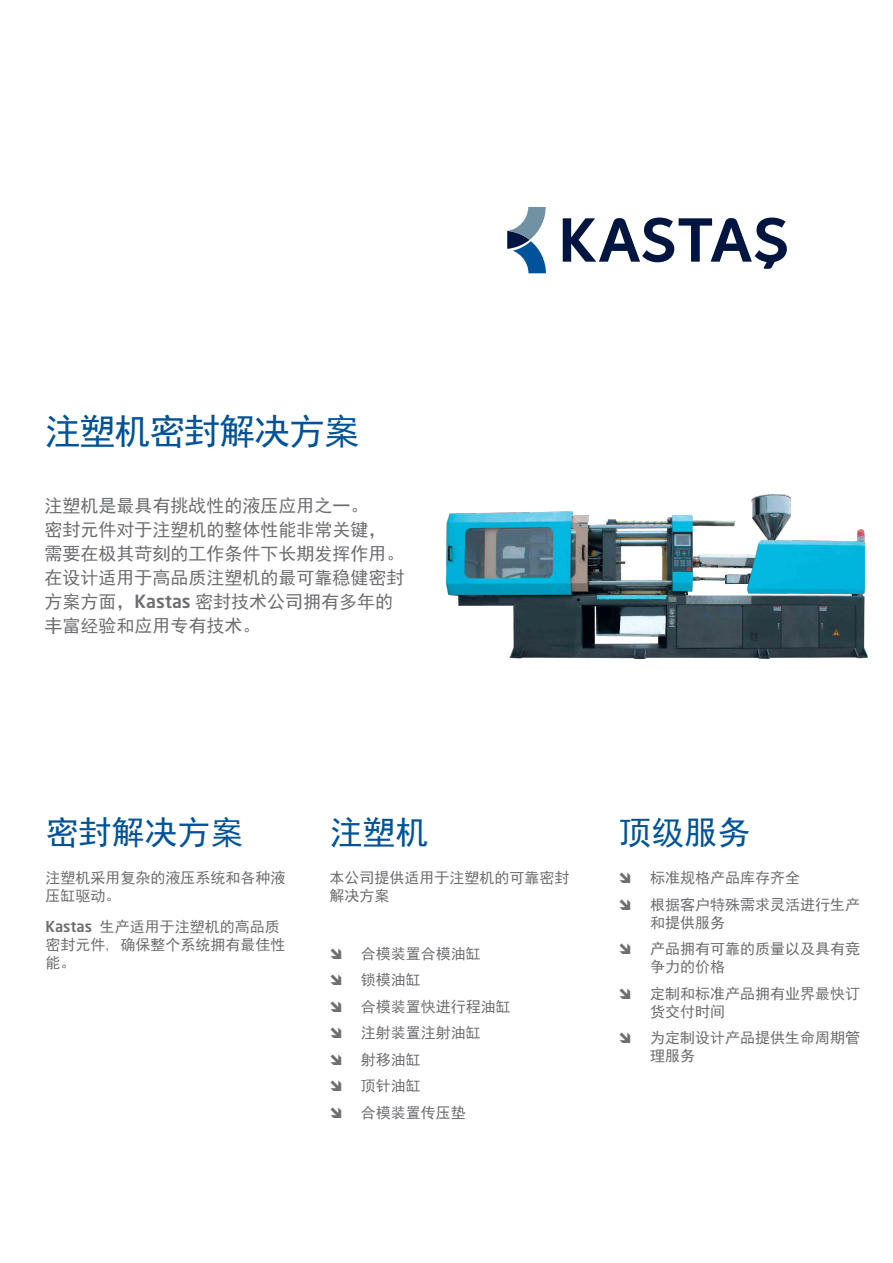
<style>
.page{position:relative;width:893px;height:1263px;background:#fff}
.page>*{position:absolute;margin:0;border:0;box-sizing:border-box;transform-origin:0 0}
.t1{font:36px "Sim Hei";letter-spacing:-.03em;color:#005399}
.t2{font:33px "Sim Hei";color:#005399}
.t3{font:18px/24px "Sim Hei";color:#6d6e71}
.t4{font:15px/26.5px "Sim Hei";color:#6d6e71}
.s1{font-family:"Neo Sans Medium tr Rev 02"}
</style>
<div class="page">
<img style="left:446px;top:495px;width:421px;height:163px">
<svg style="left:507px;top:207px;width:39px;height:66px"></svg>
<svg style="left:563px;top:218px;width:224px;height:51px"></svg>
<h1 class="t1" style="left:45px;top:413px;width:317px">注塑机密封解决方案</h1>
<p class="t3" style="left:45px;top:494px;width:361px">注塑机是最具有挑战性的液压应用之一。<br>密封元件对于注塑机的整体性能非常关键，需要在极其苛刻的工作条件下长期发挥作用。在设计适用于高品质注塑机的最可靠稳健密封方案方面，<span class="s1">Kastas</span> 密封技术公司拥有多年的丰富经验和应用专有技术。</p>
<h2 class="t2" style="left:45px;top:815px;width:200px">密封解决方案</h2>
<h2 class="t2" style="left:329px;top:815px;width:100px">注塑机</h2>
<h2 class="t2" style="left:618px;top:815px;width:133px">顶级服务</h2>
<p class="t4" style="left:45px;top:869px;width:241px;line-height:18px">注塑机采用复杂的液压系统和各种液压缸驱动。</p>
<p class="t4" style="left:45px;top:918px;width:241px;line-height:18px"><span class="s1">Kastas</span> 生产适用于注塑机的高品质密封元件, 确保整个系统拥有最佳性能。</p>
<p class="t4" style="left:650px;top:865px;width:211px">标准规格产品库存齐全<br>根据客户特殊需求灵活进行生产</p>
<p class="t4" style="left:650px;top:909px;width:211px">和提供服务<br>产品拥有可靠的质量以及具有竞</p>
<p class="t4" style="left:650px;top:954px;width:211px">争力的价格<br>定制和标准产品拥有业界最快订</p>
<p class="t4" style="left:650px;top:998px;width:211px">货交付时间<br>为定制设计产品提供生命周期管</p>
<p class="t4" style="left:650px;top:1043px;width:46px">理服务</p>
<p class="t4" style="left:329px;top:869px;width:242px;line-height:18px">本公司提供适用于注塑机的可靠密封解决方案</p>
<p class="t4" style="left:361px;top:940px;width:152px">合模装置合模油缸<br>锁模油缸<br>合模装置快进行程油缸注射装置注射油缸<br>射移油缸<br>顶针油缸<br>合模装置传压垫</p>
</div>
